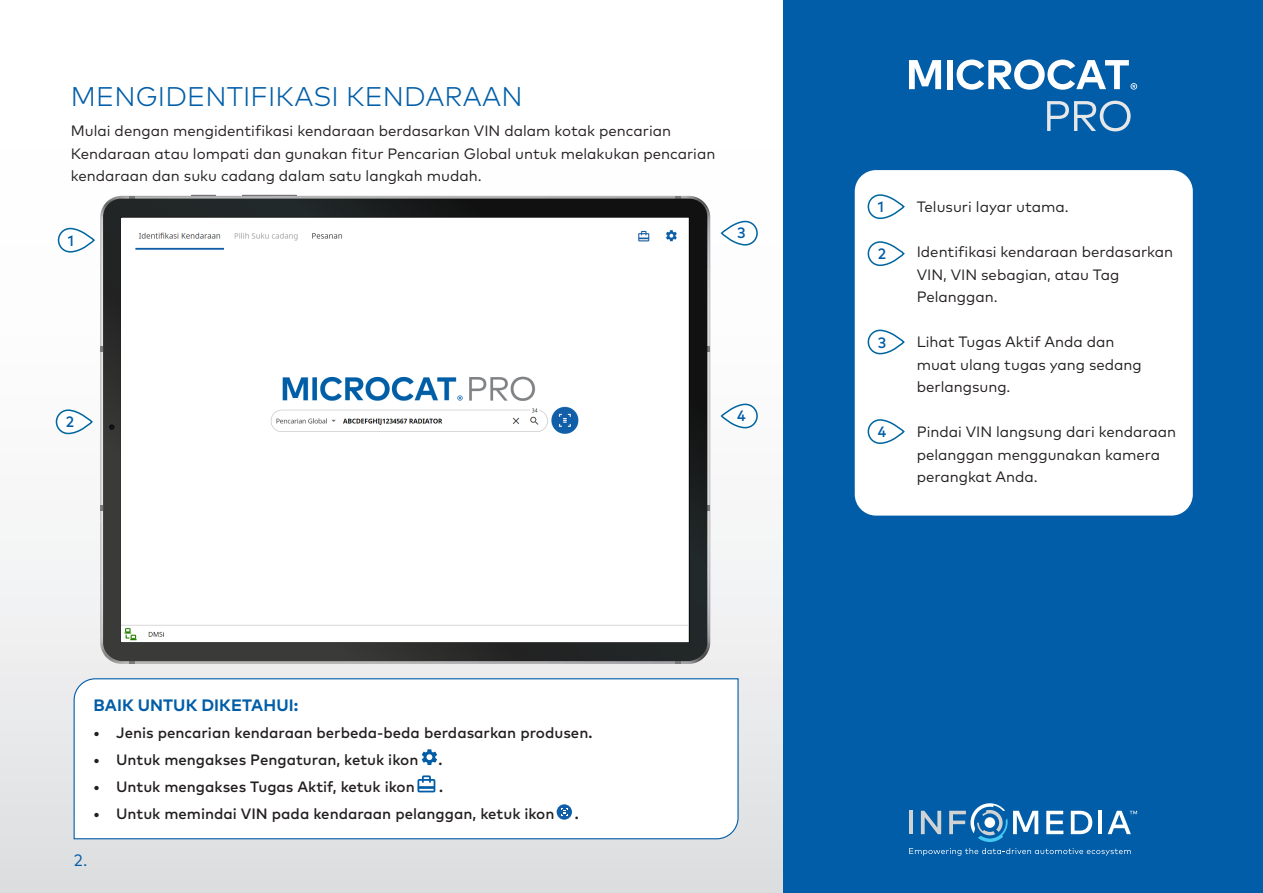
<style>
.page{position:relative;width:1263px;height:893px;background:#fff}
.page>*{position:absolute;margin:0;border:0;box-sizing:border-box;transform-origin:0 0}
.t1{font:300 27px "FF Mark Pro";letter-spacing:.005em;color:#015da7}
.t2{font:700 16.5px "FF Mark Pro";letter-spacing:.005em;color:#015da7}
.t3{font:16.5px "FF Mark Pro";color:#015da7}
.t4{font:15px/22.5px "FF Mark Pro";color:#231f20}
.t5{font:500 15px "FF Mark Pro";color:#231f20}
.t6{font:500 15px "FF Mark Pro";color:#015da7}
</style>
<div class="page">
<div style="left:0;top:0;width:1263px;height:893px;background:linear-gradient(to bottom,#fff,#e3e4e6)"></div>
<div style="left:783px;top:0;width:480px;height:893px;background:#015da7"></div>
<svg style="left:909px;top:60px;width:32px;height:29px"></svg>
<div style="left:947px;top:60px;width:5px;height:29px;background:#fff"></div>
<svg style="left:956px;top:60px;width:181px;height:30px"></svg>
<svg style="left:1047px;top:101px;width:83px;height:30px"></svg>
<div style="left:855px;top:170px;width:338px;height:346px;background:#fff;border-radius:21px"></div>
<svg style="left:868px;top:195px;width:36px;height:23px"></svg>
<div style="left:867px;top:194px;width:37px;height:25px;border:2px solid #0166a0;border-radius:12px"></div>
<svg style="left:59px;top:229px;width:35px;height:23px"></svg>
<div style="left:58px;top:228px;width:37px;height:25px;border:2px solid #0166a0;border-radius:12px"></div>
<svg style="left:868px;top:242px;width:36px;height:23px"></svg>
<div style="left:867px;top:241px;width:37px;height:25px;border:2px solid #0166a0;border-radius:12px"></div>
<svg style="left:56px;top:410px;width:36px;height:23px"></svg>
<div style="left:56px;top:409px;width:37px;height:25px;border:2px solid #0166a0;border-radius:12px"></div>
<div style="left:867px;top:330px;width:37px;height:24px;border:2px solid #0166a0;border-radius:12px"></div>
<svg style="left:868px;top:420px;width:36px;height:23px"></svg>
<div style="left:867px;top:419px;width:37px;height:25px;border:2px solid #0166a0;border-radius:12px"></div>
<svg style="left:73px;top:678px;width:666px;height:162px"></svg>
<svg style="left:422px;top:749px;width:15px;height:16px"></svg>
<svg style="left:417px;top:775px;width:18px;height:17px"></svg>
<svg style="left:722px;top:222px;width:35px;height:23px"></svg>
<div style="left:721px;top:221px;width:37px;height:25px;border:2px solid #0166a0;border-radius:12px"></div>
<div style="left:722px;top:404px;width:35px;height:24px;background:#fff;border-radius:12px"></div>
<div style="left:721px;top:404px;width:37px;height:24px;border:2px solid #0166a0;border-radius:12px"></div>
<hr style="left:909px;top:811px;width:4px;height:23px;background:#d1d2d4">
<svg style="left:921px;top:811px;width:20px;height:23px"></svg>
<svg style="left:1046px;top:811px;width:17px;height:23px"></svg>
<svg style="left:1071px;top:811px;width:21px;height:23px"></svg>
<hr style="left:1098px;top:811px;width:4px;height:23px;background:#fff">
<svg style="left:1108px;top:811px;width:29px;height:23px"></svg>
<svg style="left:949px;top:803px;width:89px;height:39px"></svg>
<svg style="left:909px;top:848px;width:222px;height:8px"></svg>
<hr style="left:242px;top:195px;width:55px;height:1px;background:#68676a">
<svg style="left:191px;top:195px;width:25px;height:1px"></svg>
<svg style="left:100px;top:196px;width:610px;height:468px;background:#b4b4b5"></svg>
<svg style="left:100px;top:505px;width:3px;height:6px"></svg>
<svg style="left:100px;top:346px;width:3px;height:5px"></svg>
<svg style="left:707px;top:505px;width:3px;height:6px"></svg>
<svg style="left:675px;top:661px;width:6px;height:3px"></svg>
<svg style="left:675px;top:196px;width:5px;height:3px"></svg>
<svg style="left:130px;top:661px;width:5px;height:3px"></svg>
<svg style="left:129px;top:196px;width:6px;height:3px"></svg>
<svg style="left:707px;top:346px;width:3px;height:5px"></svg>
<svg style="left:103px;top:199px;width:604px;height:462px;background:#2a2c2b"></svg>
<svg style="left:109px;top:425px;width:5px;height:5px"></svg>
<img style="left:122px;top:218px;width:566px;height:424px">
<div style="left:557px;top:804px;width:15px;height:16px;background:#105fa8;border-radius:50%"></div>
<svg style="left:561px;top:808px;width:7px;height:8px"></svg>
<p class="t1" style="left:71px;top:77px;width:453px">MENGIDENTIFIKASI KENDARAAN</p>
<p class="t4" style="left:71px;top:119px;width:646px">Mulai dengan mengidentifikasi kendaraan berdasarkan VIN dalam kotak pencarian<br>Kendaraan atau lompati dan gunakan fitur Pencarian Global untuk melakukan pencarian kendaraan dan suku cadang dalam satu langkah mudah.</p>
<p class="t6" style="left:68px;top:229px;width:8px">1</p>
<p class="t6" style="left:737px;top:221px;width:10px">3</p>
<p class="t6" style="left:66px;top:410px;width:10px">2</p>
<p class="t6" style="left:737px;top:404px;width:10px">4</p>
<p class="t2" style="left:94px;top:693px;width:206px">BAIK UNTUK DIKETAHUI:</p>
<p class="t5" style="left:94px;top:721px;width:500px">• Jenis pencarian kendaraan berbeda-beda berdasarkan produsen.</p>
<p class="t5" style="left:94px;top:748px;width:326px">• Untuk mengakses Pengaturan, ketuk ikon</p>
<p class="t5" style="left:439px;top:748px;width:5px">.</p>
<p class="t5" style="left:94px;top:775px;width:323px">• Untuk mengakses Tugas Aktif, ketuk ikon</p>
<p class="t5" style="left:439px;top:775px;width:5px">.</p>
<p class="t5" style="left:94px;top:802px;width:462px">• Untuk memindai VIN pada kendaraan pelanggan, ketuk ikon</p>
<p class="t5" style="left:575px;top:802px;width:5px">.</p>
<p class="t3" style="left:74px;top:848px;width:15px">2.</p>
<p class="t6" style="left:878px;top:195px;width:8px">1</p>
<p class="t6" style="left:878px;top:242px;width:10px">2</p>
<p class="t6" style="left:878px;top:331px;width:10px">3</p>
<p class="t6" style="left:878px;top:421px;width:10px">4</p>
<p class="t4" style="left:917px;top:194px;width:154px">Telusuri layar utama.</p>
<p class="t4" style="left:917px;top:239px;width:258px">Identifikasi kendaraan berdasarkan<br>VIN, VIN sebagian, atau Tag<br>Pelanggan.</p>
<p class="t4" style="left:917px;top:329px;width:227px">Lihat Tugas Aktif Anda dan muat ulang tugas yang sedang berlangsung.</p>
<p class="t4" style="left:917px;top:419px;width:261px">Pindai VIN langsung dari kendaraan pelanggan menggunakan kamera perangkat Anda.</p>
</div>
